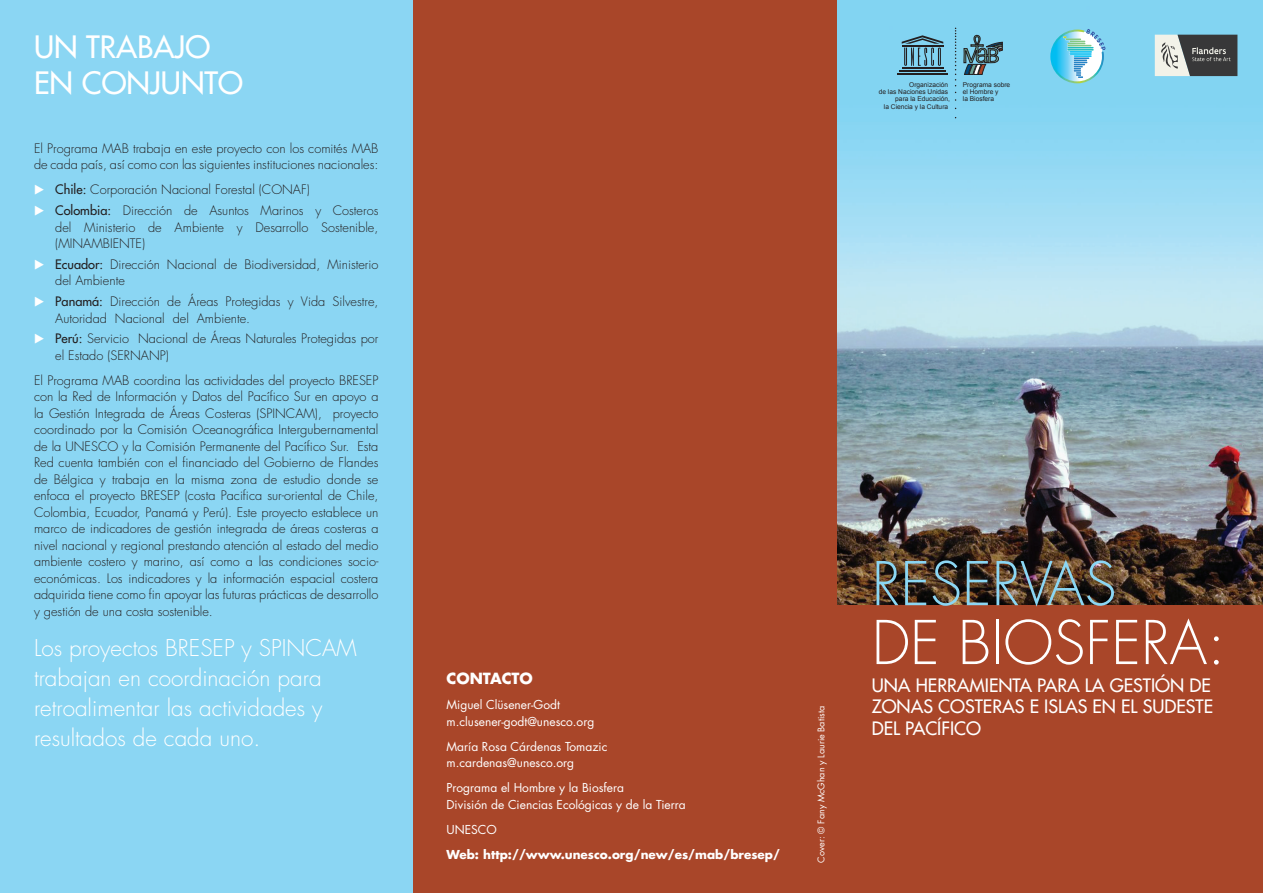
<style>
.page{position:relative;width:1263px;height:893px;background:#fff}
.page>*{position:absolute;margin:0;border:0;box-sizing:border-box;transform-origin:0 0}
.t1{font:300 58.65px "Futura Std";color:#fff}
.t2{font:300 58.65px "Futura Std";color:#8bd6f3}
.t3{font:500 30px/36px "Futura Std";color:#fff}
.t4{font:300 22.5px/30px "Futura Std";color:#fff;text-align:justify}
.t5{font:500 18px/21.6px "Futura Std";color:#fff}
.t6{font:700 15px "Futura Std";color:#fff}
.t7{font:300 12.75px/16.5px "Futura Std";color:#231f20}
.t8{font:12px/16.5px "Futura Std";color:#fff}
.t9{font:700 12px "Futura Std";color:#fff}
.t10{font:9px "Futura Std";color:#fff}
.t11{font:6.6px/7.2px "Arial";color:#231f20}
.s1{color:#fff}
.s2{font-weight:500}
</style>
<div class="page">
<div style="left:412px;top:0;width:426px;height:893px;background:#a94629"></div>
<div style="left:0;top:0;width:412px;height:893px;background:#8bd6f3"></div>
<img style="left:838px;top:0;width:425px;height:605px">
<div style="left:838px;top:605px;width:425px;height:288px;background:#a94629"></div>
<svg style="left:964px;top:34px;width:38px;height:41px;background:#6191a1"></svg>
<svg style="left:955px;top:28px;width:1px;height:58px"></svg>
<hr style="left:902px;top:67px;width:41px;height:2px;background:#231f20">
<hr style="left:899px;top:70px;width:46px;height:1px;background:#231f20">
<hr style="left:897px;top:73px;width:51px;height:1px;background:#231f20">
<svg style="left:902px;top:35px;width:41px;height:31px"></svg>
<svg style="left:1050px;top:29px;width:56px;height:54px"></svg>
<svg style="left:1155px;top:35px;width:82px;height:41px;background:#7a7a77"></svg>
<h2 class="t3" style="left:34px;top:29px;width:211px">UN TRABAJO<br>EN CONJU NTO</h2>
<p class="t7" style="left:34px;top:140px;width:346px">El Programa MAB trabaja en este proyecto con los comités MAB de cada país, así como con las siguientes instituciones nacionales:</p>
<p class="t7" style="left:34px;top:180px;width:346px;line-height:20.7px"><span class="s1">▶</span> <span class="s2">CHILE:</span> Corporación Nacional Forestal (CONAF)<br><span class="s1">▶</span> <span class="s2">COLOMBIA:</span> Dirección de Asuntos Marinos y Costeros</p>
<p class="t7" style="left:55px;top:219px;width:325px">del Ministerio de Ambiente y Desarrollo Sostenible, (MINAMBIENTE)</p>
<p class="t7" style="left:55px;top:256px;width:325px;text-indent:-21px"><span class="s1">▶</span> <span class="s2">ECUADOR:</span> Dirección Nacional de Biodiversidad, Ministerio del Ambiente</p>
<p class="t7" style="left:55px;top:294px;width:325px;text-indent:-21px"><span class="s1">▶</span> <span class="s2">PANAMÁ:</span> Dirección de Áreas Protegidas y Vida Silvestre,<br>Autoridad Nacional del Ambiente.</p>
<p class="t7" style="left:55px;top:331px;width:325px;text-indent:-21px"><span class="s1">▶</span> <span class="s2">PERÚ:</span> Servicio Nacional de Áreas Naturales Protegidas por el Estado (SERNANP)</p>
<p class="t7" style="left:34px;top:372px;width:346px;text-align:justify">El Programa MAB coordina las actividades del proyecto BRESEP con la Red de Información y Datos del Pacífico Sur en apoyo a la Gestión Integrada de Áreas Costeras (SPINCAM), proyecto coordinado por la Comisión Oceanográfica Intergubernamental de la UNESCO y la Comisión Permanente del Pacífico Sur. Esta Red cuenta también con el financiado del Gobierno de Flandes de Bélgica y trabaja en la misma zona de estudio donde se enfoca el proyecto BRESEP (costa Pacifica sur-oriental de Chile, Colombia, Ecuador, Panamá y Perú). Este proyecto establece un marco de indicadores de gestión integrada de áreas costeras a nivel nacional y regional prestando atención al estado del medio ambiente costero y marino, así como a las condiciones socio&shy;económicas. Los indicadores y la información espacial costera adquirida tiene como fin apoyar las futuras prácticas de desarrollo y gestión de una costa sostenible.</p>
<h3 class="t4" style="left:34px;top:634px;width:324px">Los proyectos BRESEP y SPINCAM</h3>
<h3 class="t4" style="left:34px;top:664px;width:290px">trabajan en coordinación para retroalimentar las actividades y resultados de cada uno.</h3>
<p class="t11" style="left:879px;top:81px;width:73px;text-align:right">Organización<br>de las Naciones Unidas para la Educación,<br>la Ciencia y la Cultura</p>
<p class="t11" style="left:963px;top:81px;width:49px">Programa sobre el Hombre y<br>la Biosfera</p>
<p class="t6" style="left:446px;top:669px;width:88px">Contacto</p>
<p class="t8" style="left:446px;top:697px;width:149px">Miguel Clüsener-Godt m.clusener-godt@unesco.org</p>
<p class="t8" style="left:446px;top:738px;width:162px">María Rosa Cárdenas Tomazic m.cardenas@unesco.org</p>
<p class="t8" style="left:446px;top:780px;width:241px">Programa el Hombre y la Biosfera<br>División de Ciencias Ecológicas y de la Tierra</p>
<p class="t8" style="left:446px;top:821px;width:52px">UNESCO</p>
<p class="t9" style="left:446px;top:846px;width:335px">Web: http://www.unesco.org/new/es/mab/bresep/</p>
<p class="t10" style="left:815px;top:862px;width:158px;rotate:-90deg">Cover: © Fany McGhan y Laurie Batista</p>
<h1 class="t2" style="left:872px;top:548px;width:60px">Reservas</h1>
<h1 class="t1" style="left:872px;top:607px;width:151px">de Biosfera</h1>
<h1 class="t1" style="left:1207px;top:607px;width:20px">:</h1>
<h3 class="t5" style="left:872px;top:674px;width:343px">U NA HERRAMIENTA PARA LA GESTIÓN DE<br>ZONAS COSTERAS E ISLAS EN EL SU DESTE<br>DEL PACÍFICO</h3>
</div>
